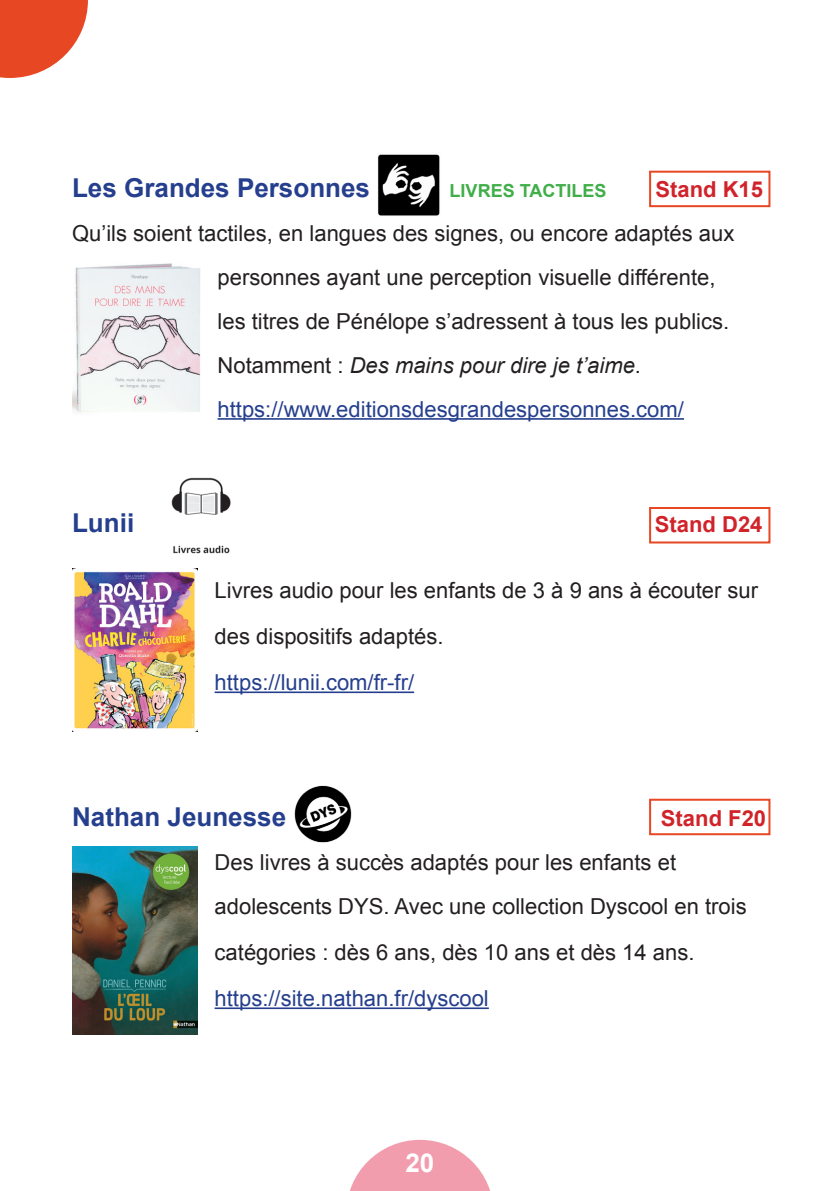
<style>
.page{position:relative;width:840px;height:1191px;background:#fff}
.page>*{position:absolute;margin:0;border:0;box-sizing:border-box;transform-origin:0 0}
.Corps_1{font:700 26px "Arial";color:#253f8e}
.t1{font:700 26px "Arial";color:#fff}
.Corps_1-2{font:22px/44px "Arial";color:#231f20}
.Corps_1-3{font:22px "Arial";color:#253f8e}
.Corps_1-4{font:700 22px "Arial";color:#d1232a}
.Corps_1-5{font:700 18px "Arial";color:#40ae49}
.s1{font-style:italic}
</style>
<div class="page">
<svg style="left:350px;top:1139px;width:140px;height:52px"></svg>
<svg style="left:0;top:0;width:88px;height:78px"></svg>
<hr style="left:217px;top:418px;width:466px;height:2px;background:#253f8e">
<hr style="left:214px;top:691px;width:200px;height:2px;background:#253f8e">
<hr style="left:214px;top:1007px;width:274px;height:2px;background:#253f8e">
<div style="left:648px;top:171px;width:122px;height:36px;border:2px solid #e84724"></div>
<div style="left:648px;top:507px;width:122px;height:36px;border:2px solid #e84724"></div>
<img style="left:378px;top:154px;width:62px;height:62px">
<img style="left:171px;top:477px;width:60px;height:77px">
<img style="left:294px;top:785px;width:58px;height:58px">
<img style="left:72px;top:263px;width:128px;height:149px">
<img style="left:72px;top:846px;width:125px;height:188px">
<img style="left:72px;top:568px;width:125px;height:163px">
<div style="left:648px;top:798px;width:122px;height:37px;border:2px solid #e84724"></div>
<p class="Corps_1" style="left:72px;top:170px;width:299px">Les Grandes Personnes</p>
<p class="Corps_1-5" style="left:449px;top:178px;width:158px">LIVRES TACTILES</p>
<p class="Corps_1-4" style="left:655px;top:174px;width:109px">Stand K15</p>
<p class="Corps_1-2" style="left:217px;top:211px;width:518px;text-indent:-145px">Qu’ils soient tactiles, en langues des signes, ou encore adaptés aux personnes ayant une perception visuelle différente, les titres de Pénélope s’adressent à tous les publics.<br>Notamment : <span class="s1">Des mains pour dire je t’aime</span>.</p>
<p class="Corps_1-3" style="left:217px;top:394px;width:467px">https://www.editionsdesgrandespersonnes.com/</p>
<p class="Corps_1" style="left:72px;top:505px;width:64px">Lunii</p>
<p class="Corps_1-4" style="left:654px;top:509px;width:109px">Stand D24</p>
<p class="Corps_1-2" style="left:214px;top:567px;width:544px;line-height:46px">Livres audio pour les enfants de 3 à 9 ans à écouter sur des dispositifs adaptés.</p>
<p class="Corps_1-3" style="left:214px;top:668px;width:201px">https://lunii.com/fr-fr/</p>
<p class="Corps_1" style="left:72px;top:799px;width:215px">Nathan Jeunesse</p>
<p class="Corps_1-4" style="left:660px;top:803px;width:107px">Stand F20</p>
<p class="Corps_1-2" style="left:214px;top:840px;width:533px">Des livres à succès adaptés pour les enfants et adolescents DYS. Avec une collection Dyscool en trois</p>
<p class="Corps_1-2" style="left:214px;top:930px;width:481px">catégories : dès 6 ans, dès 10 ans et dès 14 ans.</p>
<p class="Corps_1-3" style="left:214px;top:983px;width:275px">https://site.nathan.fr/dyscool</p>
<p class="t1" style="left:405px;top:1145px;width:30px">20</p>
</div>
